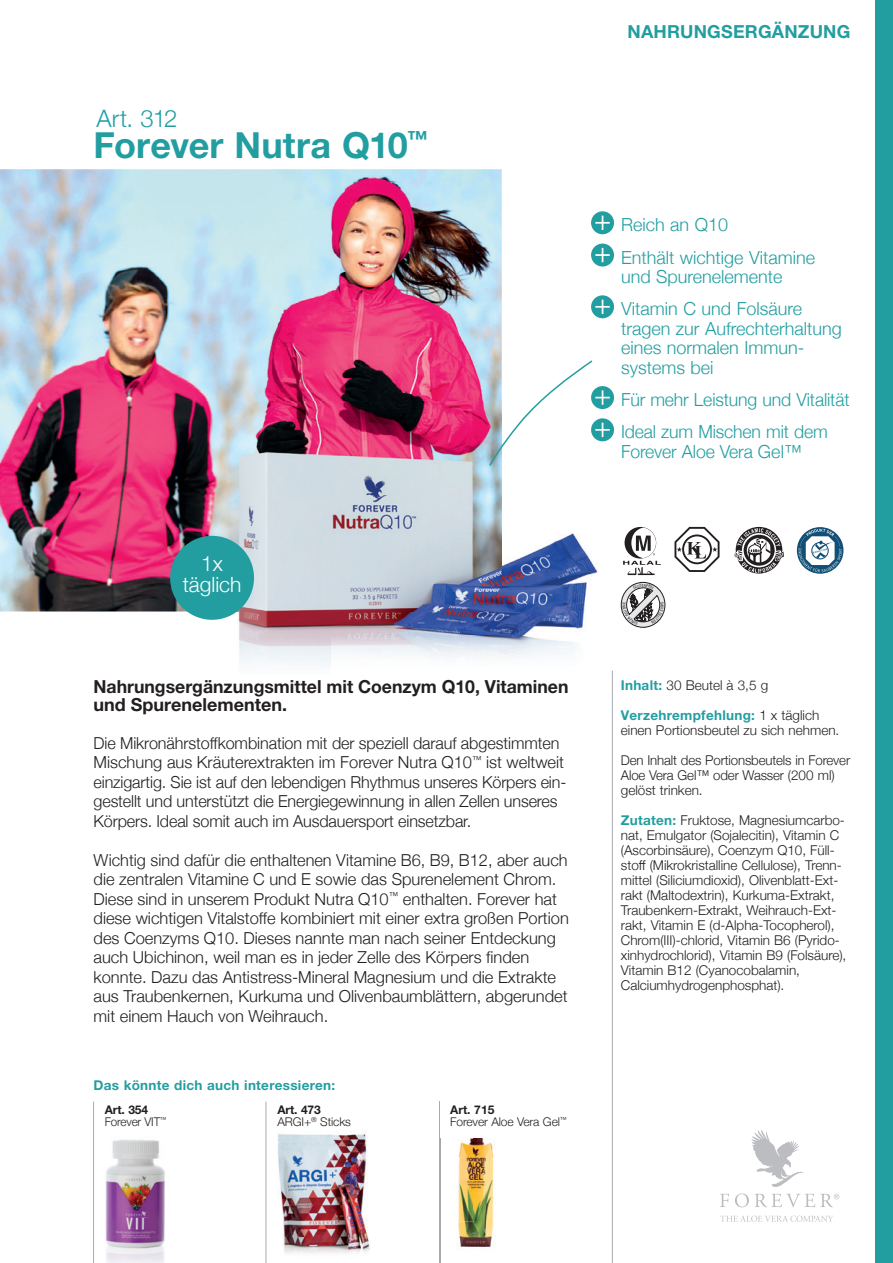
<style>
.page{position:relative;width:893px;height:1263px;background:#fff}
.page>*{position:absolute;margin:0;border:0;box-sizing:border-box;transform-origin:0 0}
.t1{font:700 36px "Helvetica Neue LT Pro";letter-spacing:.005em;color:#229ea1}
.t2{font:300 24px "Helvetica Neue";letter-spacing:-.02em;color:#229ea1}
.t3{font:300 21px/21.5px "Helvetica Neue";color:#fff;text-align:center}
.t4{font:300 18px/32.2px "Helvetica Neue";color:#229ea1}
.t5{font:700 18px/18px "Helvetica Neue LT Pro";color:#231f20}
.t6{font:700 18px "Helvetica Neue LT Pro";letter-spacing:.01em;color:#229ea1}
.t7{font:300 16.5px/19.5px "Helvetica Neue";color:#231f20}
.t8{font:300 13.5px/15px "Helvetica Neue";color:#231f20}
.t9{font:700 13.5px "Helvetica Neue LT Pro";letter-spacing:.02em;color:#229ea1}
.t10{font:300 12px "Helvetica Neue";letter-spacing:-.01em;color:#231f20}
.t11{font:700 12px "Helvetica Neue LT Pro";letter-spacing:-.01em;color:#231f20}
.t12{font:condensed 4.05px "Zurich BT";color:#231f20}
.s1{font-family:"Helvetica Neue LT Pro";font-weight:700;color:#229ea1}
.s2{font-family:"Helvetica Neue";font-weight:300;color:#231f20}
</style>
<div class="page">
<img style="left:0;top:169px;width:502px;height:442px">
<div style="left:876px;top:0;width:17px;height:1263px;background:#229ea1"></div>
<hr style="left:266px;top:1101px;width:1px;height:162px;background:#a8a9ad">
<hr style="left:440px;top:1101px;width:1px;height:162px;background:#a8a9ad">
<hr style="left:93px;top:1101px;width:1px;height:162px;background:#a8a9ad">
<img style="left:472px;top:403px;width:161px;height:232px">
<img style="left:204px;top:611px;width:268px;height:54px">
<img style="left:203px;top:402px;width:299px;height:209px">
<img style="left:277px;top:1134px;width:93px;height:120px">
<img style="left:105px;top:1139px;width:60px;height:124px">
<svg style="left:674px;top:527px;width:45px;height:45px"></svg>
<svg style="left:734px;top:527px;width:50px;height:47px"></svg>
<div style="left:625px;top:527px;width:31px;height:32px;background:#231f20;border-radius:50%"></div>
<svg style="left:631px;top:527px;width:25px;height:31px"></svg>
<svg style="left:636px;top:536px;width:19px;height:19px"></svg>
<svg style="left:623px;top:561px;width:38px;height:14px"></svg>
<svg style="left:797px;top:527px;width:46px;height:47px"></svg>
<img style="left:331px;top:635px;width:282px;height:40px">
<hr style="left:612px;top:671px;width:1px;height:592px;background:#a8a9ad">
<svg style="left:720px;top:1194px;width:9px;height:13px"></svg>
<svg style="left:735px;top:1130px;width:104px;height:77px"></svg>
<svg style="left:720px;top:1215px;width:113px;height:7px"></svg>
<img style="left:439px;top:1138px;width:55px;height:125px">
<img style="left:440px;top:1138px;width:1px;height:125px">
<div style="left:591px;top:211px;width:23px;height:23px;background:#229ea1;border-radius:50%"></div>
<svg style="left:595px;top:216px;width:15px;height:14px"></svg>
<div style="left:591px;top:244px;width:23px;height:23px;background:#229ea1;border-radius:50%"></div>
<svg style="left:595px;top:248px;width:15px;height:14px"></svg>
<div style="left:591px;top:295px;width:23px;height:23px;background:#229ea1;border-radius:50%"></div>
<svg style="left:595px;top:300px;width:15px;height:14px"></svg>
<div style="left:591px;top:386px;width:23px;height:23px;background:#229ea1;border-radius:50%"></div>
<div style="left:591px;top:418px;width:23px;height:23px;background:#229ea1;border-radius:50%"></div>
<svg style="left:488px;top:359px;width:122px;height:108px"></svg>
<div style="left:170px;top:536px;width:84px;height:84px;background:#229ea1;border-radius:50%"></div>
<svg style="left:621px;top:582px;width:44px;height:45px"></svg>
<h2 class="t2" style="left:97px;top:99px;width:82px">Art. 312</h2>
<h1 class="t1" style="left:94px;top:123px;width:336px">Forever Nutra Q10<sup>™</sup></h1>
<p class="t3" style="left:183px;top:551px;width:60px">1x täglich</p>
<p class="t5" style="left:94px;top:677px;width:476px">Nahrungsergänzungsmittel mit Coenzym Q10, Vitaminen und Spurenelementen.</p>
<p class="t7" style="left:94px;top:732px;width:474px">Die Mikronährstoffkombination mit der speziell darauf abgestimmten Mischung aus Kräuterextrakten im Forever Nutra Q10<sup>™</sup> ist weltweit einzigartig. Sie ist auf den lebendigen Rhythmus unseres Körpers ein&shy;gestellt und unterstützt die Energiegewinnung in allen Zellen unseres Körpers. Ideal somit auch im Ausdauersport einsetzbar.</p>
<p class="t7" style="left:94px;top:849px;width:477px">Wichtig sind dafür die enthaltenen Vitamine B6, B9, B12, aber auch die zentralen Vitamine C und E sowie das Spurenelement Chrom.<br>Diese sind in unserem Produkt Nutra Q10<sup>™</sup> enthalten. Forever hat diese wichtigen Vitalstoffe kombiniert mit einer extra großen Portion des Coenzyms Q10. Dieses nannte man nach seiner Entdeckung auch Ubichinon, weil man es in jeder Zelle des Körpers finden konnte. Dazu das Antistress-Mineral Magnesium und die Extrakte aus Traubenkernen, Kurkuma und Olivenbaumblättern, abgerundet mit einem Hauch von Weihrauch.</p>
<p class="t9" style="left:94px;top:1076px;width:243px">Das könnte dich auch interessieren:</p>
<p class="t11" style="left:105px;top:1102px;width:45px">Art. 354</p>
<p class="t10" style="left:105px;top:1112px;width:63px">Forever VIT<sup>™</sup></p>
<p class="t11" style="left:277px;top:1102px;width:45px">Art. 473</p>
<p class="t10" style="left:277px;top:1112px;width:75px">ARGI+<sup>®</sup> Sticks</p>
<p class="t11" style="left:450px;top:1102px;width:46px">Art. 715</p>
<p class="t10" style="left:450px;top:1112px;width:118px">Forever Aloe Vera Gel<sup>™</sup></p>
<p class="t6" style="left:628px;top:21px;width:224px">NAHRUNGSERGÄNZUNG</p>
<p class="t4" style="left:621px;top:208px;width:196px">Reich an Q10<br>Enthält wichtige Vitamine</p>
<p class="t4" style="left:621px;top:259px;width:182px">und Spurenelemente<br>Vitamin C und Folsäure</p>
<p class="t4" style="left:621px;top:318px;width:222px;line-height:19.5px">tragen zur Aufrechterhaltung eines normalen Immun&shy;systems bei</p>
<p class="t4" style="left:621px;top:382px;width:230px">Für mehr Leistung und Vitalität<br>Ideal zum Mischen mit dem</p>
<p class="t4" style="left:621px;top:434px;width:182px">Forever Aloe Vera Gel™</p>
<p class="t12" style="left:665px;top:604px;width:4px;rotate:90deg">A</p>
<p class="t8" style="left:621px;top:677px;width:149px"><span class="s1">Inhalt:</span> 30 Beutel à 3,5 g</p>
<p class="t9" style="left:621px;top:707px;width:200px">Verzehrempfehlung: <span class="s2">1 x täglich</span></p>
<p class="t8" style="left:621px;top:722px;width:220px">einen Portionsbeutel zu sich nehmen.</p>
<p class="t8" style="left:621px;top:752px;width:231px">Den Inhalt des Portionsbeutels in Forever<br>Aloe Vera Gel™ oder Wasser (200 ml) gelöst trinken.</p>
<p class="t8" style="left:621px;top:812px;width:227px"><span class="s1">Zutaten:</span> Fruktose, Magnesiumcarbo&shy;nat, Emulgator (Sojalecitin), Vitamin C (Ascorbinsäure), Coenzym Q10, Füll&shy;stoff (Mikrokristalline Cellulose), Trenn&shy;mittel (Siliciumdioxid), Olivenblatt-Ext&shy;rakt (Maltodextrin), Kurkuma-Extrakt, Traubenkern-Extrakt, Weihrauch-Ext&shy;rakt, Vitamin E (d-Alpha-Tocopherol), Chrom(III)-chlorid, Vitamin B6 (Pyrido&shy;xinhydrochlorid), Vitamin B9 (Folsäure), Vitamin B12 (Cyanocobalamin, Calciumhydrogenphosphat).</p>
</div>
